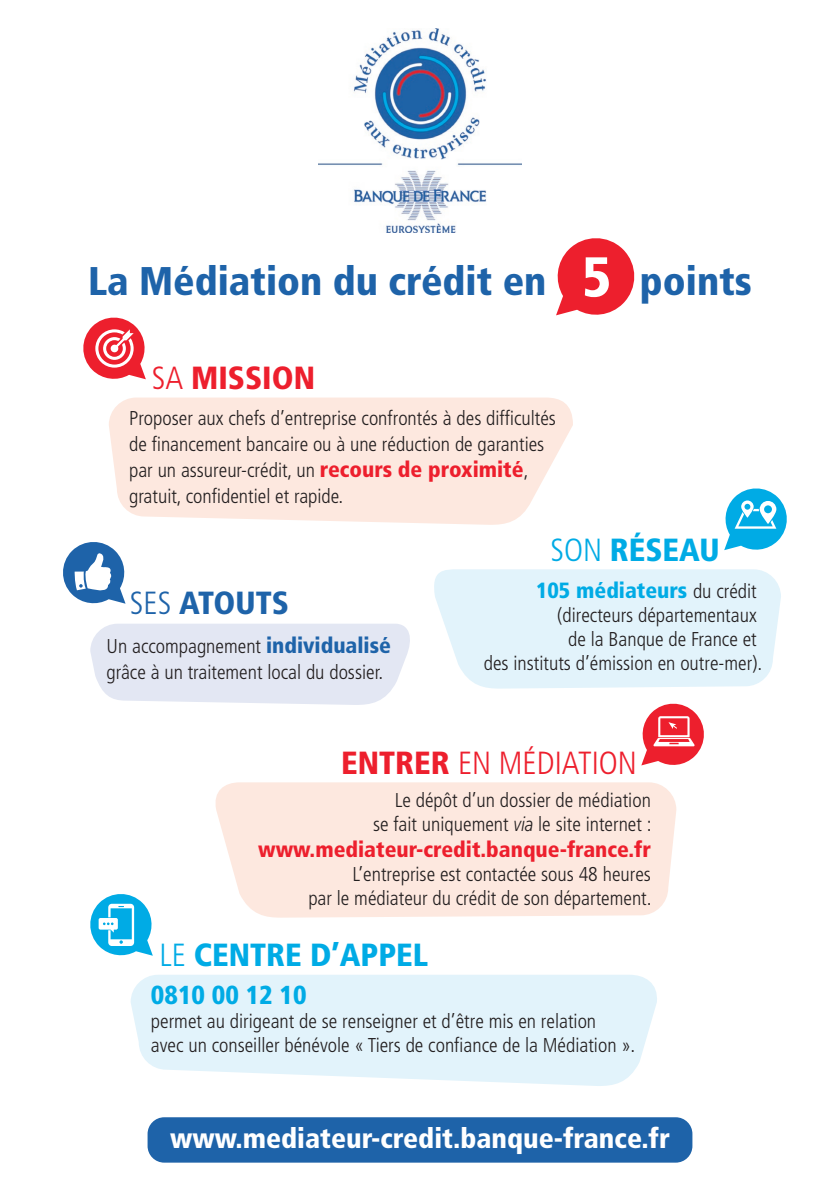
<style>
.page{position:relative;width:840px;height:1191px;background:#fff}
.page>*{position:absolute;margin:0;border:0;box-sizing:border-box;transform-origin:0 0}
.t1{font:900 condensed 40px "Frutiger LT Std";color:#1e63a9}
.t2{font:900 condensed 32px "Frutiger LT Std";color:#00abe5}
.t3{font:300 condensed 32px "Frutiger LT Std";color:#ed1f2d}
.t4{font:900 condensed 32px "Frutiger LT Std";color:#ed1f2d}
.t5{font:900 condensed 32px "Frutiger LT Std";color:#1e63a9}
.t6{font:900 condensed 28px "Frutiger LT Std";color:#fff}
.t7{font:900 condensed 26px "Frutiger LT Std";color:#00abe5}
.t8{font:900 condensed 22px "Frutiger LT Std";color:#ed1f2d}
.t9{font:900 condensed 22px "Frutiger LT Std";color:#00abe5}
.t10{font:300 condensed 20px/24px "Frutiger LT Std";color:#231f20}
.s1{font-weight:300}
.s2{font-weight:900;font-size:22px;color:#ed1f2d}
.s3{font-size:56px;color:#fff}
.s4{font-weight:900;font-size:22px;color:#1e63a9}
.s5{font-weight:300;font-size:20px;color:#231f20}
.s6{font-weight:900}
.s7{font-style:italic;font-stretch:normal}
</style>
<div class="page">
<div style="left:147px;top:1117px;width:545px;height:45px;background:#1e63a9;border-radius:17px"></div>
<img style="left:318px;top:28px;width:203px;height:204px">
<svg style="left:109px;top:397px;width:463px;height:128px;background:#fdeae2"></svg>
<svg style="left:83px;top:317px;width:63px;height:63px"></svg>
<svg style="left:434px;top:569px;width:346px;height:119px;background:#e3f3fb"></svg>
<svg style="left:90px;top:624px;width:320px;height:81px;background:#e5e8f3"></svg>
<svg style="left:63px;top:542px;width:63px;height:62px"></svg>
<div style="left:215px;top:782px;width:461px;height:135px;background:#fde8df"></div>
<svg style="left:641px;top:703px;width:63px;height:63px"></svg>
<svg style="left:130px;top:975px;width:527px;height:111px;background:#e5f4fb"></svg>
<svg style="left:90px;top:894px;width:63px;height:62px"></svg>
<svg style="left:724px;top:488px;width:63px;height:63px"></svg>
<svg style="left:556px;top:238px;width:79px;height:78px"></svg>
<h1 class="t1" style="left:88px;top:257px;width:459px">La Médiation du crédit en</h1>
<h2 class="t4" style="left:152px;top:358px;width:164px"><span class="s1">SA</span> MISSION</h2>
<p class="t10" style="left:129px;top:405px;width:428px;line-height:26px">Proposer aux chefs d’entreprise confrontés à des difficultés de financement bancaire ou à une réduction de garanties par un assureur-crédit, un <span class="s2">recours de proximité</span>, gratuit, confidentiel et rapide.</p>
<h1 class="t1" style="left:582px;top:257px;width:171px"><span class="s3">5</span> points</h1>
<h2 class="t5" style="left:130px;top:584px;width:160px"><span class="s1">SES</span> ATOUTS</h2>
<p class="t10" style="left:106px;top:633px;width:285px;line-height:26px">Un accompagnement <span class="s4">individualisé </span>grâce à un traitement local du dossier.</p>
<h2 class="t2" style="left:550px;top:530px;width:170px"><span class="s1">SON</span> RÉSEAU</h2>
<p class="t9" style="left:535px;top:576px;width:222px">105 médiateurs <span class="s5">du crédit</span></p>
<p class="t10" style="left:483px;top:603px;width:280px;text-align:right">(directeurs départementaux<br>de la Banque de France et<br>des instituts d’émission en outre-mer).</p>
<h2 class="t3" style="left:341px;top:744px;width:297px"><span class="s6">ENTRER</span> EN MÉDIATION</h2>
<p class="t10" style="left:373px;top:788px;width:280px;text-align:right">Le dépôt d’un dossier de médiation<br>se fait uniquement <span class="s7">via</span> le site internet :</p>
<p class="t8" style="left:258px;top:836px;width:394px">www.mediateur-credit.banque-france.fr</p>
<p class="t10" style="left:308px;top:862px;width:344px;text-align:right">L’entreprise est contactée sous 48 heures<br>par le médiateur du crédit de son département.</p>
<h2 class="t2" style="left:159px;top:935px;width:270px"><span class="s1">LE</span> CENTRE D’APPEL</h2>
<h3 class="t7" style="left:151px;top:979px;width:157px">0810 00 12 10</h3>
<p class="t10" style="left:151px;top:1009px;width:485px">permet au dirigeant de se renseigner et d’être mis en relation<br>avec un conseiller bénévole « Tiers de confiance de la Médiation ».</p>
<h3 class="t6" style="left:170px;top:1121px;width:501px">www.mediateur-credit.banque-france.fr</h3>
</div>
